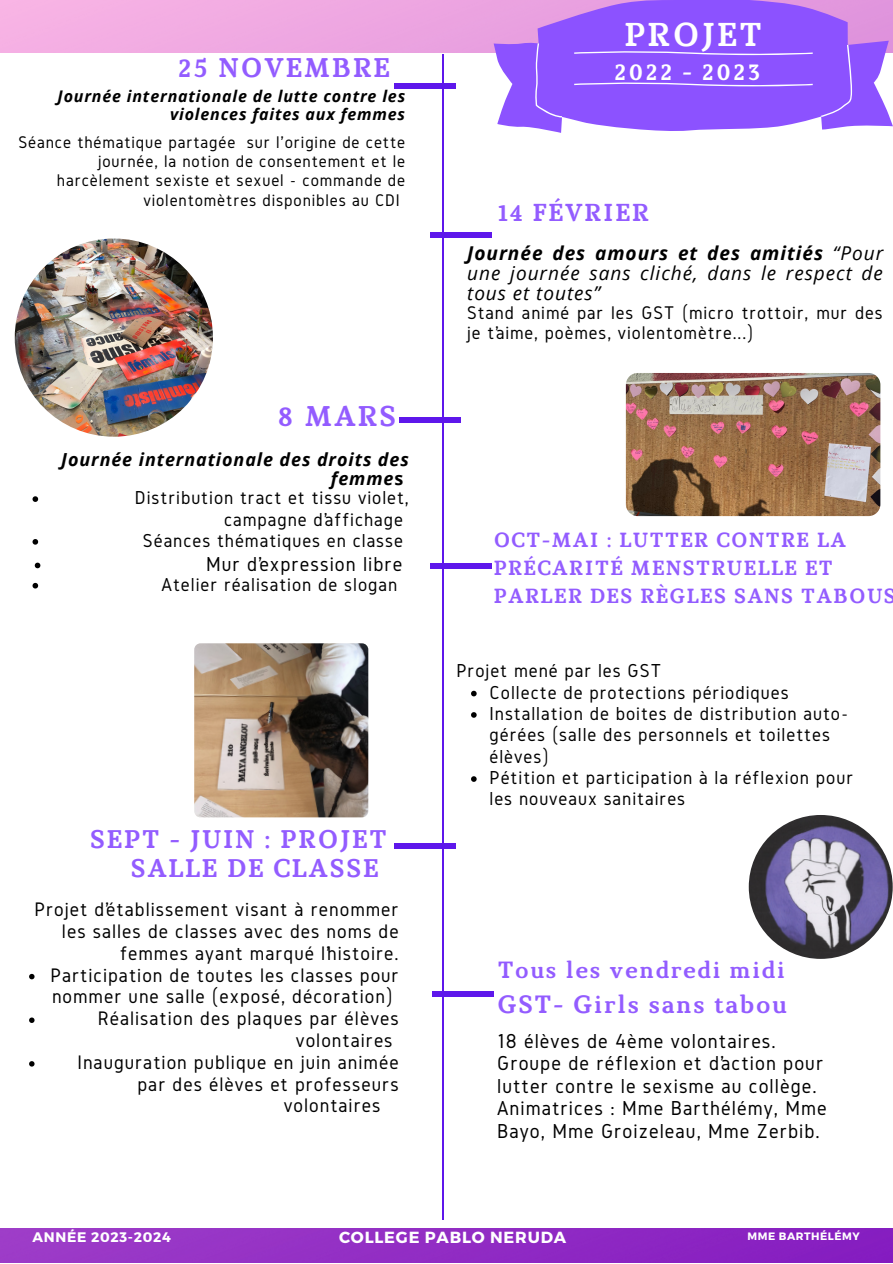
<style>
.page{position:relative;width:893px;height:1264px;background:#fff}
.page>*{position:absolute;margin:0;border:0;box-sizing:border-box;transform-origin:0 0}
.t1{font:700 33px "Marta";letter-spacing:.07em;color:#fff}
.t2{font:700 28.5px "Marta";color:#935cff}
.t3{font:700 27px "Marta";letter-spacing:.07em;color:#935cff}
.t4{font:700 25.5px/29.2px "Marta";letter-spacing:.07em;color:#935cff}
.t5{font:700 24.9px "Marta";letter-spacing:.07em;color:#935cff}
.t6{font:700 24.45px "Marta";letter-spacing:.07em;color:#935cff}
.t7{font:700 24px "Marta";letter-spacing:.07em;color:#fff}
.t8{font:700 23.4px "Marta";letter-spacing:.07em;color:#935cff}
.t9{font:21px/22.5px "Gidole";letter-spacing:.05em;color:#000}
.t10{font:20.4px/21.8px "Gidole";letter-spacing:.05em;color:#000;text-align:right}
.t11{font:700 20.4px/28px "Marta";letter-spacing:.07em;color:#935cff}
.t12{font:19.5px/21.3px "Gidole";letter-spacing:.05em;color:#000}
.t13{font:italic 19.05px/20.2px "Open Sans";letter-spacing:.05em;color:#000;text-align:justify}
.t14{font:19.05px/20.2px "Gidole";letter-spacing:.05em;color:#000}
.t15{font:italic 700 18px/19px "Open Sans";letter-spacing:.05em;color:#000}
.t16{font:17.55px "Gidole";letter-spacing:.05em;color:#000}
.t17{font:italic 700 16.05px/17.9px "Open Sans";letter-spacing:.05em;color:#000;text-align:right}
.t18{font:700 16.05px "Montserrat";letter-spacing:.05em;color:#fff}
.t19{font:700 13.8px "Montserrat";letter-spacing:.05em;color:#fff}
.t20{font:700 10.65px "Montserrat";letter-spacing:.05em;color:#fff}
.s1{font-style:normal}
.s2{font-weight:700}
</style>
<div class="page">
<img style="left:0;top:0;width:892px;height:1262px">
<div style="left:0;top:54px;width:892px;height:1173px;background:#fff"></div>
<hr style="left:442px;top:55px;width:1px;height:1164px;background:#5e17eb">
<div style="left:394px;top:83px;width:62px;height:6px;background:#5e17eb"></div>
<div style="left:429px;top:232px;width:62px;height:6px;background:#5e17eb"></div>
<div style="left:398px;top:417px;width:62px;height:6px;background:#5e17eb"></div>
<div style="left:429px;top:563px;width:62px;height:5px;background:#5e17eb"></div>
<div style="left:394px;top:843px;width:62px;height:6px;background:#5e17eb"></div>
<svg style="left:493px;top:0;width:399px;height:133px;background:#ad77f8"></svg>
<div style="left:534px;top:43px;width:318px;height:74px;background:#8c52ff"></div>
<svg style="left:194px;top:643px;width:175px;height:175px;background:#958270"></svg>
<img style="left:15px;top:238px;width:198px;height:198px;border-radius:50%">
<img style="left:625px;top:373px;width:255px;height:143px;border-radius:12px">
<div style="left:431px;top:991px;width:62px;height:6px;background:#5e17eb"></div>
<svg style="left:33px;top:496px;width:5px;height:6px"></svg>
<svg style="left:33px;top:539px;width:5px;height:5px"></svg>
<svg style="left:35px;top:562px;width:5px;height:6px"></svg>
<svg style="left:33px;top:583px;width:5px;height:5px"></svg>
<svg style="left:471px;top:690px;width:5px;height:6px"></svg>
<svg style="left:471px;top:712px;width:5px;height:5px"></svg>
<svg style="left:471px;top:776px;width:5px;height:5px"></svg>
<svg style="left:29px;top:973px;width:6px;height:6px"></svg>
<svg style="left:29px;top:1017px;width:6px;height:5px"></svg>
<svg style="left:29px;top:1061px;width:6px;height:5px"></svg>
<img style="left:748px;top:815px;width:144px;height:143px;border-radius:50%">
<p class="t3" style="left:177px;top:57px;width:214px">25 NOVEMBRE</p>
<p class="t17" style="left:58px;top:87px;width:349px">Journée internationale de lutte contre les violences faites aux femmes</p>
<p class="t16" style="left:18px;top:132px;width:388px">Séance thématique partagée sur l'origine de cette</p>
<p class="t16" style="left:98px;top:151px;width:308px">journée, la notion de consentement et le</p>
<p class="t16" style="left:57px;top:171px;width:350px">harcèlement sexiste et sexuel - commande de</p>
<p class="t16" style="left:143px;top:190px;width:258px">violentomètres disponibles au CDI</p>
<p class="t2" style="left:277px;top:405px;width:120px">8 MARS</p>
<p class="t15" style="left:331px;top:449px;width:80px;text-indent:-269px">Journée internationale des droits des femme<span class="s1">s</span></p>
<p class="t12" style="left:135px;top:487px;width:275px;text-align:right">Distribution tract et tissu violet, campagne d’affichage</p>
<p class="t12" style="left:143px;top:529px;width:261px">Séances thématiques en classe</p>
<p class="t9" style="left:206px;top:552px;width:198px">Mur d’expression libre</p>
<p class="t12" style="left:161px;top:573px;width:237px">Atelier réalisation de slogan</p>
<p class="t4" style="left:131px;top:827px;width:257px;text-indent:-40px">SEPT - JUIN : PROJET<br>SALLE DE CLASSE</p>
<p class="t10" style="left:34px;top:898px;width:366px">Projet d’établissement visant à renommer les salles de classes avec des noms de femmes ayant marqué l’histoire.</p>
<p class="t10" style="left:50px;top:963px;width:350px;text-align:left">Participation de toutes les classes pour nommer une salle (exposé, décoration)</p>
<p class="t10" style="left:98px;top:1007px;width:302px">Réalisation des plaques par élèves volontaires</p>
<p class="t10" style="left:77px;top:1050px;width:323px">Inauguration publique en juin animée</p>
<p class="t10" style="left:137px;top:1072px;width:263px">par des élèves et professeurs</p>
<p class="t10" style="left:284px;top:1094px;width:98px">volontaires</p>
<p class="t1" style="left:624px;top:21px;width:139px">PROJET</p>
<p class="t7" style="left:614px;top:62px;width:148px">2022 - 2023</p>
<p class="t6" style="left:497px;top:202px;width:153px">14 FÉVRIER</p>
<p class="t13" style="left:467px;top:242px;width:417px"><span class="s2">Journée des amours et des amitiés</span> “Pour une journée sans cliché, dans le respect de tous et toutes”</p>
<p class="t14" style="left:467px;top:302px;width:417px">Stand animé par les GST (micro trottoir, mur des je t’aime, poèmes, violentomètre...)</p>
<p class="t11" style="left:493px;top:528px;width:403px">OCT-MAI : LUTTER CONTRE LA<br>PRÉCARITÉ MENSTRUELLE ET<br>PARLER DES RÈGLES SANS TABOUS</p>
<p class="t12" style="left:456px;top:660px;width:206px">Projet mené par les GST</p>
<p class="t12" style="left:489px;top:681px;width:300px">Collecte de protections périodiques</p>
<p class="t12" style="left:489px;top:702px;width:360px">Installation de boites de distribution auto&shy;gérées (salle des personnels et toilettes élèves)</p>
<p class="t12" style="left:489px;top:766px;width:365px">Pétition et participation à la réflexion pour les nouveaux sanitaires</p>
<p class="t8" style="left:497px;top:960px;width:288px">Tous les vendredi midi</p>
<p class="t5" style="left:497px;top:994px;width:291px">GST- Girls sans tabou</p>
<p class="t9" style="left:497px;top:1029px;width:280px">18 élèves de 4ème volontaires.</p>
<p class="t9" style="left:497px;top:1051px;width:327px">Groupe de réflexion et d’action pour lutter contre le sexisme au collège.</p>
<p class="t9" style="left:497px;top:1096px;width:331px">Animatrices : Mme Barthélémy, Mme<br>Bayo, Mme Groizeleau, Mme Zerbib.</p>
<p class="t19" style="left:33px;top:1228px;width:140px">ANNÉE 2023-2024</p>
<p class="t18" style="left:339px;top:1226px;width:229px">COLLEGE PABLO NERUDA</p>
<p class="t20" style="left:747px;top:1228px;width:114px">MME BARTHÉLÉMY</p>
</div>
